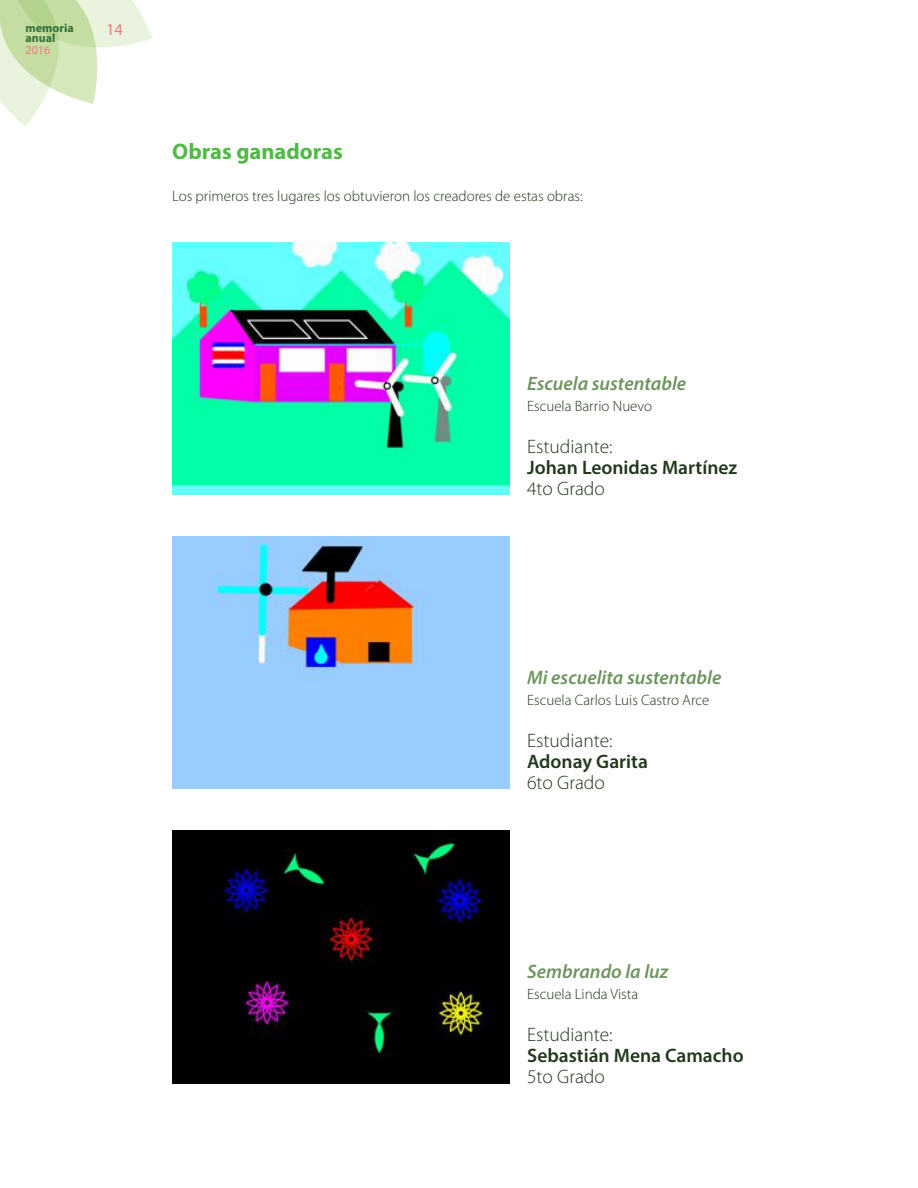
<style>
.page{position:relative;width:918px;height:1188px;background:#fff}
.page>*{position:absolute;margin:0;border:0;box-sizing:border-box;transform-origin:0 0}
.t1{font:700 22.5px "Myriad Pro";color:#53b848}
.t2{font:300 19.5px "Myriad Pro";color:#22381d}
.t3{font:italic 600 19.5px "Myriad Pro";color:#6e9460}
.t4{font:600 19.5px "Myriad Pro";color:#22381d}
.t5{font:16.5px "Myriad Pro";color:#f27981}
.t6{font:300 15px "Myriad Pro";color:#22381d}
.t7{font:700 12px/10.5px "Myriad Pro";color:#367037}
.t8{font:12px "Myriad Pro";color:#f27981}
</style>
<div class="page">
<svg style="left:0;top:0;width:152px;height:126px"></svg>
<img style="left:172px;top:242px;width:337px;height:253px">
<img style="left:172px;top:536px;width:337px;height:253px">
<img style="left:172px;top:831px;width:337px;height:252px">
<p class="t7" style="left:26px;top:22px;width:50px">memoria anual</p>
<p class="t8" style="left:26px;top:43px;width:26px">2016</p>
<p class="t5" style="left:106px;top:19px;width:18px">14</p>
<h1 class="t1" style="left:172px;top:137px;width:172px">Obras ganadoras</h1>
<p class="t6" style="left:172px;top:187px;width:412px">Los primeros tres lugares los obtuvieron los creadores de estas obras:</p>
<h2 class="t3" style="left:527px;top:371px;width:161px">Escuela sustentable</h2>
<p class="t6" style="left:527px;top:397px;width:127px">Escuela Barrio Nuevo</p>
<h2 class="t2" style="left:527px;top:435px;width:87px">Estudiante:</h2>
<h2 class="t4" style="left:527px;top:455px;width:212px">Johan Leonidas Martínez</h2>
<h2 class="t2" style="left:527px;top:477px;width:79px">4to Grado</h2>
<h2 class="t3" style="left:527px;top:665px;width:196px">Mi escuelita sustentable</h2>
<p class="t6" style="left:527px;top:691px;width:184px">Escuela Carlos Luis Castro Arce</p>
<h2 class="t2" style="left:527px;top:729px;width:87px">Estudiante:</h2>
<h2 class="t4" style="left:527px;top:749px;width:122px">Adonay Garita</h2>
<h2 class="t2" style="left:527px;top:771px;width:79px">6to Grado</h2>
<h2 class="t3" style="left:527px;top:959px;width:143px">Sembrando la luz</h2>
<p class="t6" style="left:527px;top:985px;width:113px">Escuela Linda Vista</p>
<h2 class="t2" style="left:527px;top:1023px;width:87px">Estudiante:</h2>
<h2 class="t4" style="left:527px;top:1043px;width:218px">Sebastián Mena Camacho</h2>
<h2 class="t2" style="left:527px;top:1065px;width:79px">5to Grado</h2>
</div>
